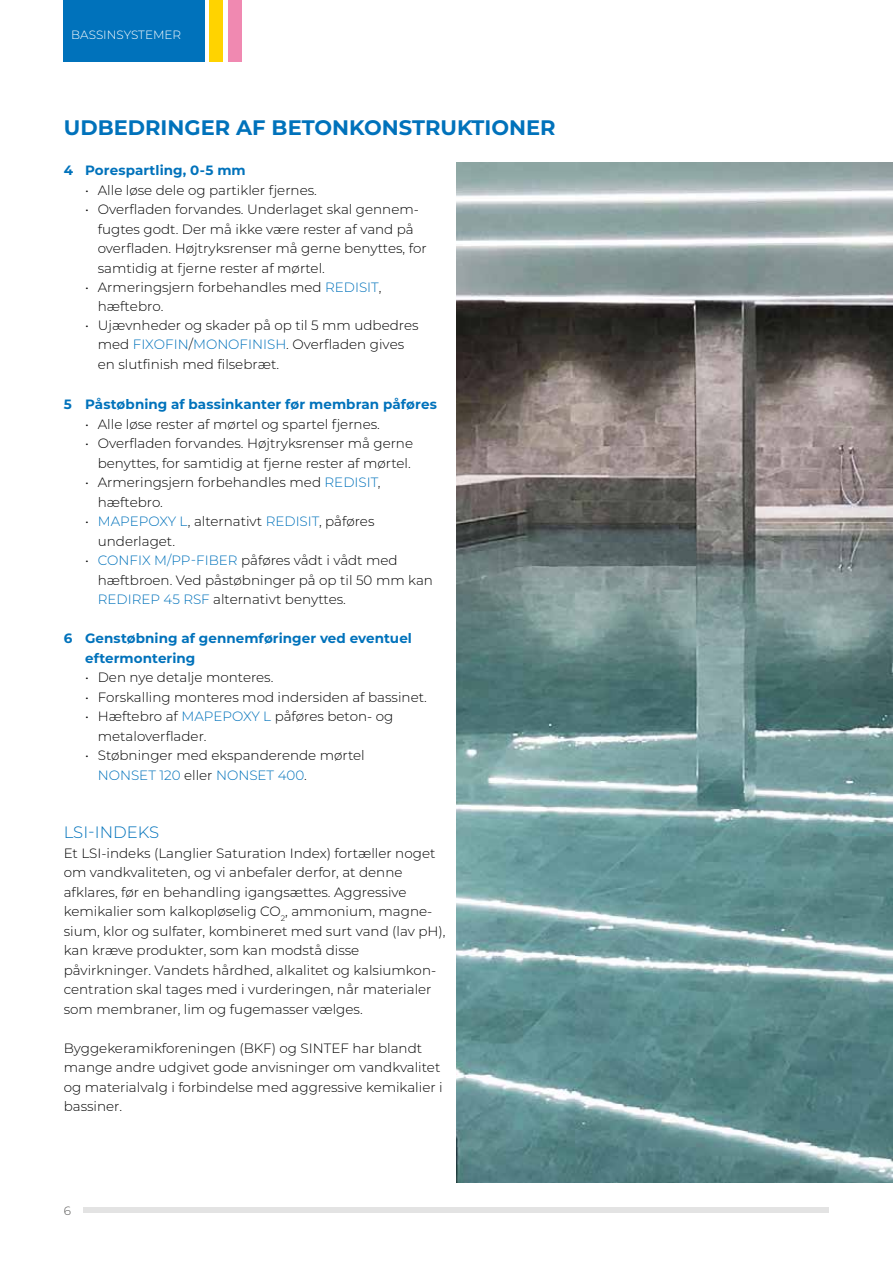
<style>
.page{position:relative;width:893px;height:1263px;background:#fff}
.page>*{position:absolute;margin:0;border:0;box-sizing:border-box;transform-origin:0 0}
.t1{font:700 21px "Montserrat";color:#0072bb}
.t2{font:300 16.5px "Montserrat";color:#0072bb}
.t3{font:300 13.5px/19.5px "Montserrat";color:#000}
.t4{font:700 13.5px/19.5px "Montserrat";letter-spacing:.005em;color:#0072bb}
.t5{font:300 12px "Montserrat";color:#fff}
.t6{font:300 12px "Montserrat";color:#575756}
.s1{color:#0072bb}
</style>
<div class="page">
<div style="left:64px;top:0;width:141px;height:62px;background:#0072bb"></div>
<div style="left:209px;top:0;width:14px;height:62px;background:#ffd300"></div>
<div style="left:229px;top:0;width:13px;height:62px;background:#f089b1"></div>
<div style="left:84px;top:1208px;width:745px;height:5px;background:#e3e3e3"></div>
<img style="left:456px;top:162px;width:437px;height:1020px">
<p class="t5" style="left:71px;top:27px;width:111px">BASSINSYSTEMER</p>
<h1 class="t1" style="left:64px;top:113px;width:493px">UDBEDRINGER AF BETONKONSTRUKTIONER</h1>
<p class="t4" style="left:64px;top:160px;width:183px">4 Porespartling, 0-5 mm</p>
<p class="t3" style="left:85px;top:180px;width:233px">• Alle løse dele og partikler fjernes.</p>
<p class="t3" style="left:98px;top:199px;width:330px;text-indent:-13px">• Overfladen forvandes. Underlaget skal gennem&shy;fugtes godt. Der må ikke være rester af vand på overfladen. Højtryksrenser må gerne benyttes, for samtidig at fjerne rester af mørtel.</p>
<p class="t3" style="left:98px;top:277px;width:285px;text-indent:-13px">• Armeringsjern forbehandles med <span class="s1">REDISIT</span>, hæftebro.</p>
<p class="t3" style="left:98px;top:315px;width:322px;text-indent:-13px">• Ujævnheder og skader på op til 5 mm udbedres med <span class="s1">FIXOFIN</span>/<span class="s1">MONOFINISH</span>. Overfladen gives en slutfinish med filsebræt.</p>
<p class="t4" style="left:64px;top:394px;width:375px">5 Påstøbning af bassinkanter før membran påføres</p>
<p class="t3" style="left:85px;top:414px;width:296px">• Alle løse rester af mørtel og spartel fjernes.</p>
<p class="t3" style="left:85px;top:433px;width:330px;text-align:right">• Overfladen forvandes. Højtryksrenser må gerne benyttes, for samtidig at fjerne rester af mørtel.</p>
<p class="t3" style="left:98px;top:472px;width:284px;text-indent:-13px">• Armeringsjern forbehandles med <span class="s1">REDISIT</span>, hæftebro.</p>
<p class="t3" style="left:98px;top:511px;width:278px;text-indent:-13px">• <span class="s1">MAPEPOXY L</span>, alternativt <span class="s1">REDISIT</span>, påføres underlaget.</p>
<p class="t3" style="left:98px;top:550px;width:337px;text-indent:-13px">• <span class="s1">CONFIX M/PP-FIBER</span> påføres vådt i vådt med hæftbroen. Ved påstøbninger på op til 50 mm kan<br><span class="s1">REDIREP 45 RSF</span> alternativt benyttes.</p>
<p class="t4" style="left:85px;top:628px;width:328px;text-indent:-21px">6 Genstøbning af gennemføringer ved eventuel eftermontering</p>
<p class="t3" style="left:85px;top:667px;width:190px">• Den nye detalje monteres.</p>
<p class="t3" style="left:85px;top:687px;width:343px">• Forskalling monteres mod indersiden af bassinet.</p>
<p class="t3" style="left:98px;top:706px;width:297px;text-indent:-13px">• Hæftebro af <span class="s1">MAPEPOXY L</span> påføres beton- og metaloverflader.</p>
<p class="t3" style="left:98px;top:745px;width:268px;text-indent:-13px">• Støbninger med ekspanderende mørtel<br><span class="s1">NONSET 120</span> eller <span class="s1">NONSET 400</span>.</p>
<p class="t2" style="left:64px;top:821px;width:97px">LSI-INDEKS</p>
<p class="t3" style="left:64px;top:843px;width:383px">Et LSI-indeks (Langlier Saturation Index) fortæller noget om vandkvaliteten, og vi anbefaler derfor, at denne afklares, før en behandling igangsættes. Aggressive kemikalier som kalkopløselig CO<sub>2</sub>, ammonium, magne&shy;sium, klor og sulfater, kombineret med surt vand (lav pH), kan kræve produkter, som kan modstå disse påvirkninger. Vandets hårdhed, alkalitet og kalsiumkon&shy;centration skal tages med i vurderingen, når materialer som membraner, lim og fugemasser vælges.</p>
<p class="t3" style="left:64px;top:1038px;width:380px">Byggekeramikforeningen (BKF) og SINTEF har blandt mange andre udgivet gode anvisninger om vandkvalitet og materialvalg i forbindelse med aggressive kemikalier i bassiner.</p>
<p class="t6" style="left:64px;top:1203px;width:9px">6</p>
</div>
